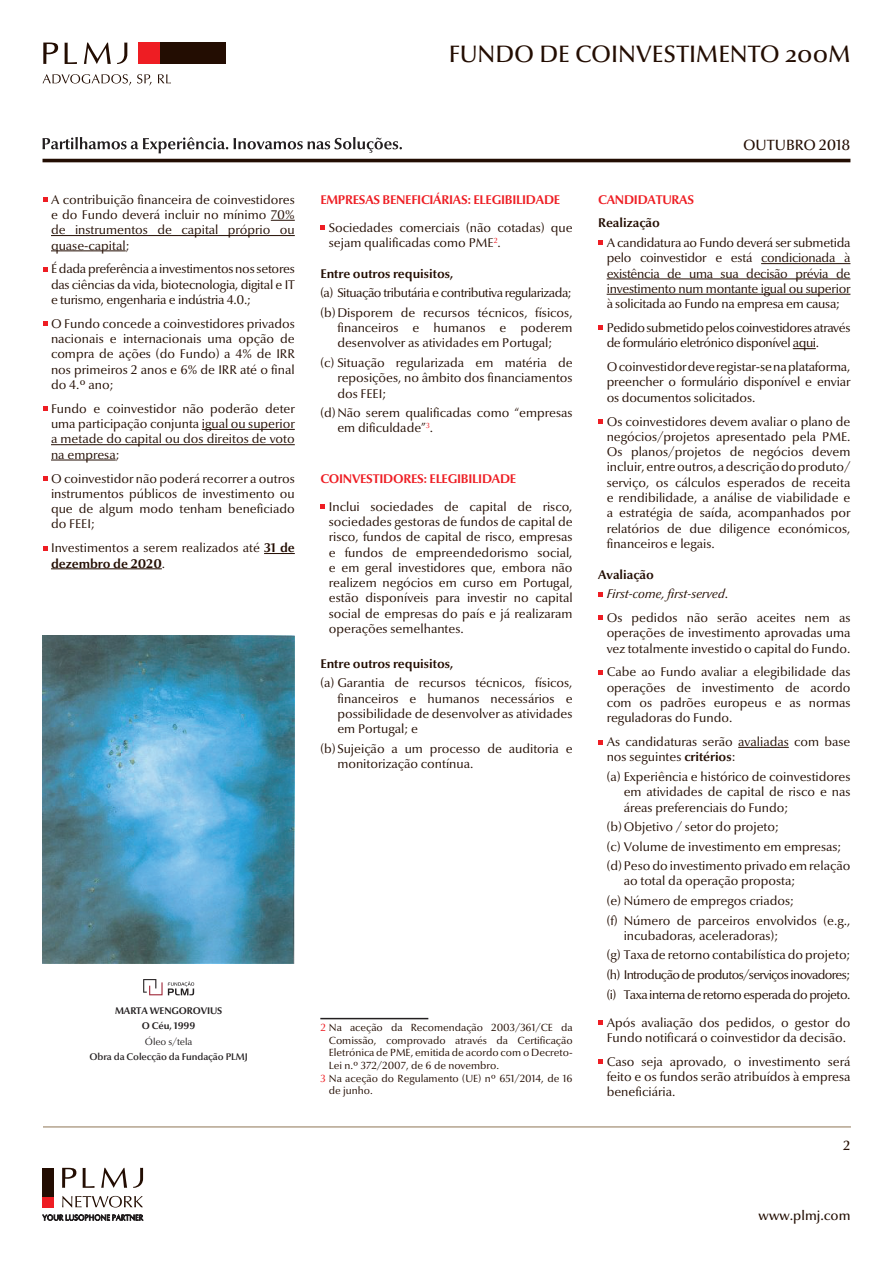
<style>
.page{position:relative;width:893px;height:1263px;background:#fff}
.page>*{position:absolute;margin:0;border:0;box-sizing:border-box;transform-origin:0 0}
.t1{font:24px "Optima Nova LT Medium Os F";color:#230d02}
.t2{font:500 15px "Optima Nova LT";color:#230d02}
.t3{font:500 13.5px "Optima Nova LT";color:#230d02}
.t4{font:12.75px/15.3px "Optima Nova LT";color:#230d02;text-align:justify}
.t5{font:12.75px/19.5px "Optima Nova LT";letter-spacing:-.04em;color:#230d02}
.t6{font:12.75px/19.5px "Optima Nova LT";letter-spacing:-.035em;color:#230d02}
.t7{font:12.75px/15.3px "Optima Nova LT";letter-spacing:-.03em;color:#230d02}
.t8{font:700 12.75px "Optima Nova LT";letter-spacing:-.02em;color:#ee1d23}
.t9{font:700 12.75px "Optima Nova LT";color:#230d02}
.t10{font:italic 12.75px/19.5px "Optima Nova LT";color:#230d02}
.t11{font:10.5px "Optima Nova LT";color:#230d02}
.t12{font:600 9.75px "Optima Nova LT";letter-spacing:-.01em;color:#231f20}
.t13{font:700 9.75px "Optima Nova LT";letter-spacing:-.01em;color:#231f20}
.t14{font:9.75px "Optima Nova LT";letter-spacing:-.01em;color:#231f20}
.s1{font-weight:700}
.s2{color:#ee1d23}
.s3{font-weight:700;font-style:normal}
.s4{font-style:normal}
</style>
<div class="page">
<hr style="left:43px;top:1126px;width:808px;height:2px;background:#b4a38e">
<svg style="left:42px;top:1214px;width:101px;height:6px"></svg>
<div style="left:43px;top:1196px;width:11px;height:11px;background:#ee1d23"></div>
<div style="left:43px;top:1168px;width:11px;height:28px;background:#230d02"></div>
<svg style="left:62px;top:1168px;width:81px;height:20px"></svg>
<svg style="left:62px;top:1196px;width:81px;height:11px"></svg>
<hr style="left:43px;top:159px;width:807px;height:3px;background:#230d02">
<svg style="left:43px;top:137px;width:359px;height:16px"></svg>
<div style="left:159px;top:43px;width:67px;height:21px;background:#230d02"></div>
<div style="left:138px;top:43px;width:21px;height:21px;background:#ee1d23"></div>
<svg style="left:43px;top:43px;width:85px;height:21px"></svg>
<svg style="left:43px;top:74px;width:88px;height:12px"></svg>
<svg style="left:137px;top:74px;width:14px;height:12px"></svg>
<svg style="left:158px;top:74px;width:13px;height:9px"></svg>
<svg style="left:271px;top:220px;width:24px;height:1px"></svg>
<hr style="left:51px;top:235px;width:244px;height:1px;background:#230d02">
<hr style="left:51px;top:251px;width:75px;height:1px;background:#230d02">
<hr style="left:202px;top:429px;width:93px;height:1px;background:#230d02">
<hr style="left:51px;top:444px;width:244px;height:1px;background:#230d02">
<hr style="left:51px;top:460px;width:65px;height:1px;background:#230d02">
<hr style="left:264px;top:553px;width:31px;height:1px;background:#230d02">
<hr style="left:51px;top:568px;width:111px;height:1px;background:#230d02">
<svg style="left:43px;top:197px;width:5px;height:5px"></svg>
<svg style="left:43px;top:267px;width:5px;height:5px"></svg>
<svg style="left:43px;top:321px;width:5px;height:5px"></svg>
<svg style="left:43px;top:406px;width:5px;height:5px"></svg>
<svg style="left:43px;top:476px;width:5px;height:5px"></svg>
<svg style="left:43px;top:546px;width:5px;height:5px"></svg>
<svg style="left:320px;top:225px;width:5px;height:5px"></svg>
<svg style="left:320px;top:504px;width:5px;height:5px"></svg>
<hr style="left:320px;top:1018px;width:108px;height:1px;background:#231f20">
<hr style="left:761px;top:263px;width:89px;height:1px;background:#230d02">
<hr style="left:607px;top:279px;width:243px;height:1px;background:#230d02">
<hr style="left:607px;top:294px;width:243px;height:1px;background:#230d02">
<svg style="left:793px;top:348px;width:23px;height:1px"></svg>
<hr style="left:738px;top:747px;width:51px;height:1px;background:#230d02">
<svg style="left:598px;top:240px;width:5px;height:5px"></svg>
<svg style="left:598px;top:325px;width:5px;height:5px"></svg>
<svg style="left:598px;top:419px;width:5px;height:5px"></svg>
<svg style="left:598px;top:592px;width:5px;height:4px"></svg>
<svg style="left:598px;top:615px;width:5px;height:5px"></svg>
<svg style="left:598px;top:670px;width:5px;height:5px"></svg>
<svg style="left:598px;top:740px;width:5px;height:4px"></svg>
<svg style="left:598px;top:1020px;width:5px;height:5px"></svg>
<svg style="left:598px;top:1059px;width:5px;height:5px"></svg>
<svg style="left:143px;top:979px;width:51px;height:16px"></svg>
<img style="left:43px;top:636px;width:252px;height:327px">
<h1 class="t1" style="left:449px;top:40px;width:403px">FUNDO DE COINVESTIMENTO 200M</h1>
<p class="t4" style="left:51px;top:192px;width:245px">A contribuição financeira de coinvestidores e do Fundo deverá incluir no mínimo 70% de instrumentos de capital próprio ou quase-capital;</p>
<p class="t4" style="left:51px;top:262px;width:245px">É dada preferência a investimentos nos setores das ciências da vida, biotecnologia, digital e IT e turismo, engenharia e indústria 4.0.;</p>
<p class="t4" style="left:51px;top:316px;width:245px">O Fundo concede a coinvestidores privados nacionais e internacionais uma opção de compra de ações (do Fundo) a 4% de IRR nos primeiros 2 anos e 6% de IRR até o final do 4.º ano;</p>
<p class="t4" style="left:51px;top:401px;width:245px">Fundo e coinvestidor não poderão deter uma participação conjunta igual ou superior a metade do capital ou dos direitos de voto na empresa;</p>
<p class="t4" style="left:51px;top:471px;width:245px">O coinvestidor não poderá recorrer a outros instrumentos públicos de investimento ou que de algum modo tenham beneficiado do FEEI;</p>
<p class="t4" style="left:51px;top:540px;width:245px">Investimentos a serem realizados até <span class="s1">31 de dezembro de 2020</span>.</p>
<p class="t8" style="left:320px;top:192px;width:241px">Empresas beneficiárias: elegibilidade</p>
<p class="t4" style="left:329px;top:220px;width:245px">Sociedades comerciais (não cotadas) que sejam qualificadas como PME<sup>2</sup>.</p>
<p class="t9" style="left:320px;top:266px;width:135px">Entre outros requisitos,</p>
<p class="t6" style="left:320px;top:283px;width:254px">(a) Situação tributária e contributiva regularizada; (b)Disporem de recursos técnicos, físicos,</p>
<p class="t4" style="left:337px;top:320px;width:237px">financeiros e humanos e poderem desenvolver as atividades em Portugal;</p>
<p class="t4" style="left:337px;top:355px;width:237px;text-indent:-17px">(c) Situação regularizada em matéria de reposições, no âmbito dos financiamentos dos FEEI;</p>
<p class="t4" style="left:337px;top:405px;width:237px;text-indent:-17px">(d)Não serem qualificadas como “empresas em dificuldade”<sup>3</sup>.</p>
<p class="t8" style="left:320px;top:471px;width:197px">Coinvestidores: elegibilidade</p>
<p class="t4" style="left:329px;top:499px;width:245px">Inclui sociedades de capital de risco, sociedades gestoras de fundos de capital de risco, fundos de capital de risco, empresas e fundos de empreendedorismo social, e em geral investidores que, embora não realizem negócios em curso em Portugal, estão disponíveis para investir no capital social de empresas do país e já realizaram operações semelhantes.</p>
<p class="t9" style="left:320px;top:656px;width:135px">Entre outros requisitos,</p>
<p class="t4" style="left:337px;top:676px;width:237px;text-indent:-17px">(a) Garantia de recursos técnicos, físicos, financeiros e humanos necessários e possibilidade de desenvolver as atividades em Portugal; e</p>
<p class="t4" style="left:337px;top:741px;width:237px;text-indent:-17px">(b) Sujeição a um processo de auditoria e monitorização contínua.</p>
<p class="t13" style="left:115px;top:1005px;width:8px">MARTA</p>
<p class="t13" style="left:150px;top:1005px;width:30px">WENGORO</p>
<p class="t13" style="left:201px;top:1005px;width:23px">VIUS</p>
<p class="t13" style="left:142px;top:1020px;width:55px">O Céu, 1999</p>
<p class="t14" style="left:145px;top:1036px;width:49px">Óleo s/tela</p>
<p class="t12" style="left:90px;top:1051px;width:160px">Obra da Colecção da Fundação PLMJ</p>
<p class="t11" style="left:320px;top:1021px;width:254px"><span class="s2">2</span> Na aceção da Recomendação 2003/361/CE da</p>
<p class="t11" style="left:329px;top:1034px;width:245px">Comissão, comprovado através da Certificação</p>
<p class="t11" style="left:329px;top:1047px;width:245px">Eletrónica de PME, emitida de acordo com o Decreto-</p>
<p class="t11" style="left:329px;top:1059px;width:172px">Lei n.º 372/2007, de 6 de novembro.</p>
<p class="t11" style="left:320px;top:1072px;width:254px"><span class="s2">3</span> Na aceção do Regulamento (UE) nº 651/2014, de 16</p>
<p class="t11" style="left:329px;top:1084px;width:46px">de junho.</p>
<p class="t2" style="left:743px;top:136px;width:12px">outubro</p>
<p class="t2" style="left:819px;top:136px;width:33px">2018</p>
<p class="t8" style="left:598px;top:192px;width:96px">Candidaturas</p>
<p class="t9" style="left:598px;top:216px;width:63px">Realização</p>
<p class="t4" style="left:607px;top:235px;width:245px">A candidatura ao Fundo deverá ser submetida pelo coinvestidor e está condicionada à existência de uma sua decisão prévia de investimento num montante igual ou superior à solicitada ao Fundo na empresa em causa;</p>
<p class="t7" style="left:607px;top:320px;width:245px">Pedido submetido pelos coinvestidores através de formulário eletrónico disponível aqui.</p>
<p class="t4" style="left:607px;top:359px;width:245px">O coinvestidor deve registar-se na plataforma, preencher o formulário disponível e enviar os documentos solicitados.</p>
<p class="t4" style="left:607px;top:414px;width:245px">Os coinvestidores devem avaliar o plano de negócios/projetos apresentado pela PME.<br>Os planos/projetos de negócios devem incluir, entre outros, a descrição do produto/ serviço, os cálculos esperados de receita e rendibilidade, a análise de viabilidade e a estratégia de saída, acompanhados por relatórios de due diligence económicos, financeiros e legais.</p>
<p class="t10" style="left:607px;top:565px;width:123px;text-indent:-9px"><span class="s3">Avaliação<br></span>First-come, first-served<span class="s4">.</span></p>
<p class="t4" style="left:607px;top:610px;width:245px">Os pedidos não serão aceites nem as operações de investimento aprovadas uma vez totalmente investido o capital do Fundo.</p>
<p class="t4" style="left:607px;top:665px;width:245px">Cabe ao Fundo avaliar a elegibilidade das operações de investimento de acordo com os padrões europeus e as normas reguladoras do Fundo.</p>
<p class="t4" style="left:607px;top:734px;width:245px">As candidaturas serão avaliadas com base nos seguintes <span class="s1">critérios</span>:</p>
<p class="t4" style="left:624px;top:769px;width:228px;text-indent:-17px">(a) Experiência e histórico de coinvestidores em atividades de capital de risco e nas áreas preferenciais do Fundo;</p>
<p class="t4" style="left:607px;top:817px;width:245px;line-height:19.5px;text-align:left">(b) Objetivo / setor do projeto;<br>(c) Volume de investimento em empresas; (d) Peso do investimento privado em relação</p>
<p class="t4" style="left:607px;top:872px;width:245px;line-height:19.5px;text-align:left;text-indent:17px">ao total da operação proposta;<br>(e) Número de empregos criados;<br>(f) Número de parceiros envolvidos (e.g.,</p>
<p class="t5" style="left:607px;top:926px;width:245px;text-indent:17px">incubadoras, aceleradoras);<br>(g) Taxa de retorno contabilística do projeto; (h) Introdução de produtos/serviços inovadores; (i) Taxa interna de retorno esperada do projeto.</p>
<p class="t4" style="left:607px;top:1015px;width:245px">Após avaliação dos pedidos, o gestor do<br>Fundo notificará o coinvestidor da decisão.</p>
<p class="t4" style="left:607px;top:1054px;width:245px">Caso seja aprovado, o investimento será feito e os fundos serão atribuídos à empresa beneficiária.</p>
<p class="t3" style="left:843px;top:1138px;width:9px">2</p>
<p class="t3" style="left:759px;top:1208px;width:93px">www.plmj.com</p>
</div>
